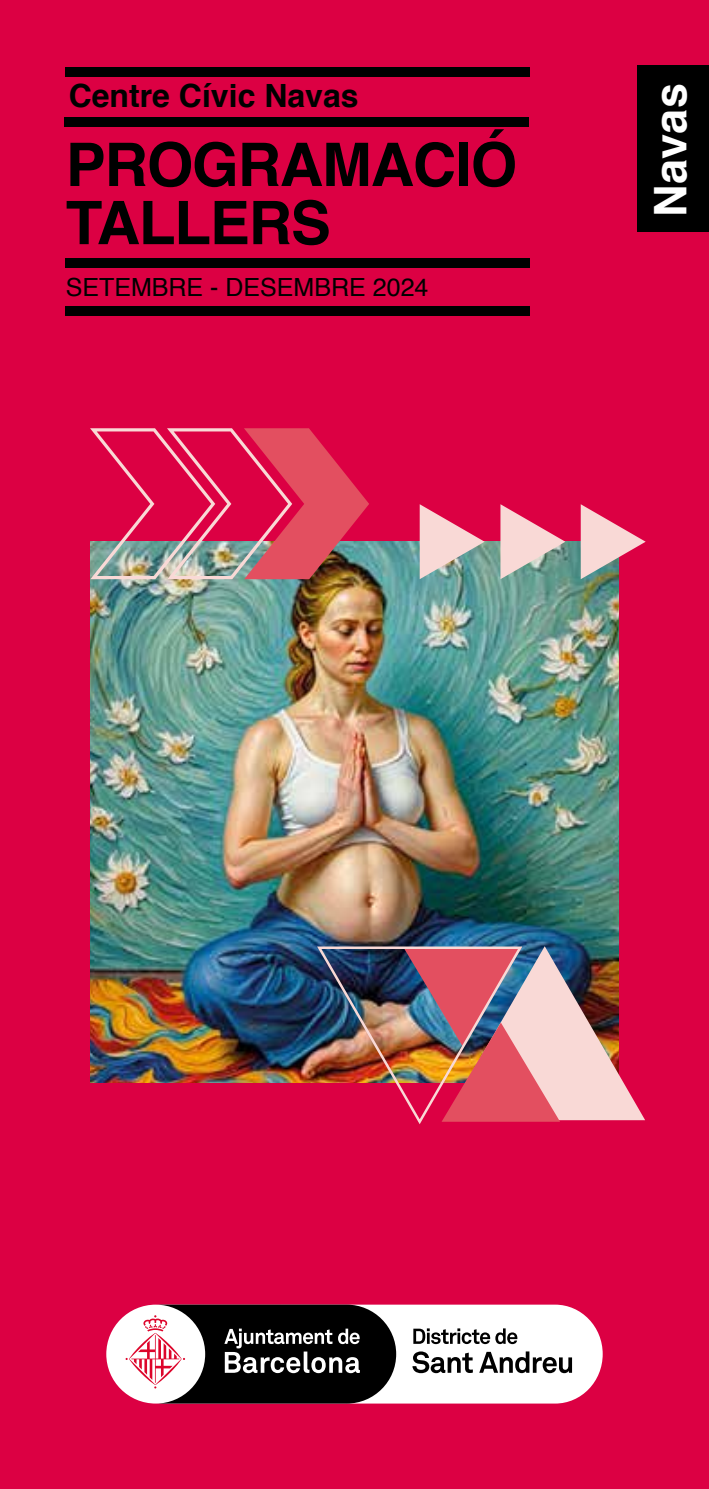
<style>
.page{position:relative;width:709px;height:1489px;background:#fff}
.page>*{position:absolute;margin:0;border:0;box-sizing:border-box;transform-origin:0 0}
.t1{font:700 60px/58.2px "Helvetica";letter-spacing:-.02em;color:#000}
.t2{font:700 45px "Helvetica";letter-spacing:.005em;color:#fff}
.t3{font:700 32px "Helvetica";color:#000}
.t4{font:25px "Helvetica";color:#000}
</style>
<div class="page">
<div style="left:0;top:0;width:709px;height:1488px;background:#dc0043"></div>
<img style="left:90px;top:541px;width:529px;height:541px">
<div style="left:64px;top:117px;width:465px;height:10px;background:#000"></div>
<div style="left:65px;top:306px;width:465px;height:10px;background:#000"></div>
<div style="left:65px;top:258px;width:465px;height:10px;background:#000"></div>
<div style="left:65px;top:67px;width:465px;height:10px;background:#000"></div>
<div style="left:637px;top:66px;width:72px;height:166px;background:#000"></div>
<svg style="left:106px;top:1304px;width:496px;height:99px;background:#f9e0e8"></svg>
<svg style="left:125px;top:1304px;width:271px;height:99px;background:#5e5658"></svg>
<svg style="left:413px;top:1328px;width:104px;height:15px;background:#979797"></svg>
<svg style="left:412px;top:1351px;width:160px;height:21px;background:#9b9b9b"></svg>
<svg style="left:90px;top:428px;width:279px;height:151px"></svg>
<img style="left:315px;top:944px;width:330px;height:180px">
<svg style="left:420px;top:504px;width:64px;height:75px"></svg>
<svg style="left:500px;top:504px;width:65px;height:75px"></svg>
<svg style="left:580px;top:504px;width:65px;height:75px"></svg>
<p class="t3" style="left:69px;top:70px;width:291px">Centre Cívic Navas</p>
<h2 class="t2" style="left:634px;top:217px;width:135px;rotate:-90deg">Navas</h2>
<h1 class="t1" style="left:66px;top:136px;width:453px">PROGRAMACIÓ<br>TALLERS</h1>
<p class="t4" style="left:66px;top:268px;width:364px">SETEMBRE - DESEMBRE 2024</p>
</div>
